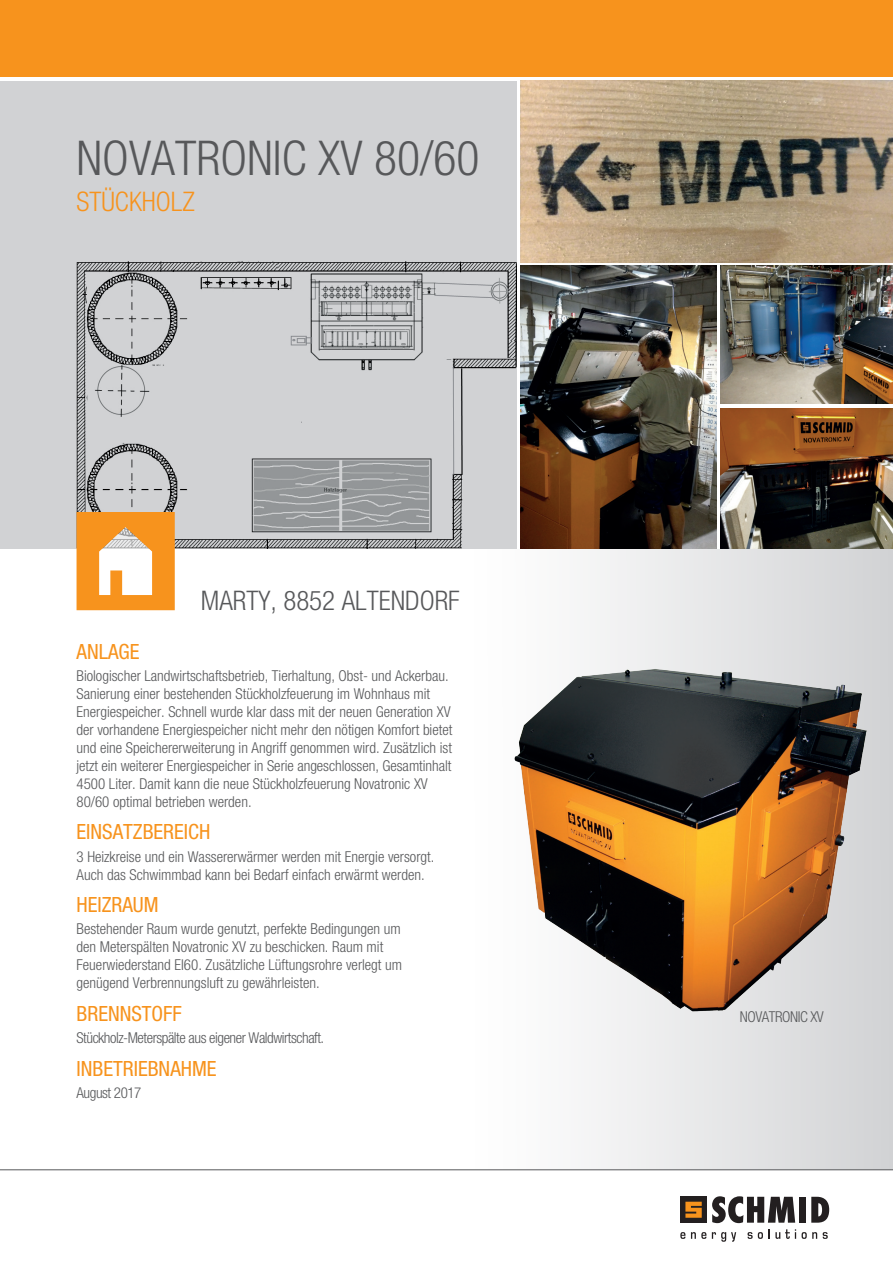
<style>
.page{position:relative;width:893px;height:1263px;background:#fff}
.page>*{position:absolute;margin:0;border:0;box-sizing:border-box;transform-origin:0 0}
.t1{font:300 condensed 48px "Helvetica Neue";color:#57585a}
.t2{font:300 condensed 27px "Helvetica Neue";color:#57585a}
.t3{font:300 condensed 27px "Helvetica Neue";color:#f7931d}
.t4{font:condensed 21px "Helvetica Neue";color:#f7931d}
.t5{font:300 condensed 15px/18px "Helvetica Neue";color:#57585a}
.t6{font:300 condensed 15px "Helvetica Neue";letter-spacing:-.03em;color:#57585a}
</style>
<div class="page">
<div style="left:0;top:79px;width:516px;height:470px;background:#d1d2d4"></div>
<img style="left:77px;top:261px;width:439px;height:288px">
<div style="left:461px;top:549px;width:432px;height:620px;background:linear-gradient(to right,#fff,#d3d4d5)"></div>
<div style="left:0;top:0;width:893px;height:77px;background:#f7931d"></div>
<div style="left:680px;top:1197px;width:26px;height:26px;background:#231f20"></div>
<svg style="left:685px;top:1202px;width:17px;height:16px"></svg>
<svg style="left:712px;top:1196px;width:83px;height:27px"></svg>
<svg style="left:811px;top:1197px;width:18px;height:26px"></svg>
<div style="left:799px;top:1197px;width:7px;height:26px;background:#231f20"></div>
<svg style="left:680px;top:1232px;width:5px;height:7px"></svg>
<svg style="left:691px;top:1232px;width:15px;height:7px"></svg>
<svg style="left:712px;top:1232px;width:24px;height:10px"></svg>
<svg style="left:748px;top:1229px;width:48px;height:10px"></svg>
<svg style="left:802px;top:1232px;width:15px;height:7px"></svg>
<svg style="left:823px;top:1232px;width:5px;height:7px"></svg>
<hr style="left:0;top:1169px;width:893px;height:1px;background:#57585a">
<svg style="left:77px;top:512px;width:98px;height:98px"></svg>
<img style="left:478px;top:619px;width:415px;height:404px">
<img style="left:521px;top:81px;width:372px;height:182px">
<img style="left:521px;top:266px;width:195px;height:283px">
<img style="left:721px;top:266px;width:172px;height:138px">
<img style="left:721px;top:408px;width:172px;height:141px">
<h1 class="t1" style="left:77px;top:131px;width:405px">NOVATRONIC XV 80/60</h1>
<h2 class="t3" style="left:77px;top:186px;width:120px">STÜCKHOLZ</h2>
<h2 class="t2" style="left:201px;top:585px;width:260px">MARTY, 8852 ALTENDORF</h2>
<h3 class="t4" style="left:77px;top:639px;width:65px">ANLAGE</h3>
<p class="t5" style="left:77px;top:666px;width:377px">Biologischer Landwirtschaftsbetrieb, Tierhaltung, Obst- und Ackerbau.<br>Sanierung einer bestehenden Stückholzfeuerung im Wohnhaus mit Energiespeicher. Schnell wurde klar dass mit der neuen Generation XV der vorhandene Energiespeicher nicht mehr den nötigen Komfort bietet und eine Speichererweiterung in Angriff genommen wird. Zusätzlich ist jetzt ein weiterer Energiespeicher in Serie angeschlossen, Gesamtinhalt 4500 Liter. Damit kann die neue Stückholzfeuerung Novatronic XV 80/60 optimal betrieben werden.</p>
<h3 class="t4" style="left:77px;top:820px;width:135px">EINSATZBEREICH</h3>
<p class="t5" style="left:77px;top:847px;width:359px">3 Heizkreise und ein Wassererwärmer werden mit Energie versorgt.<br>Auch das Schwimmbad kann bei Bedarf einfach erwärmt werden.</p>
<h3 class="t4" style="left:77px;top:892px;width:84px">HEIZRAUM</h3>
<p class="t5" style="left:77px;top:920px;width:327px">Bestehender Raum wurde genutzt, perfekte Bedingungen um den Meterspälten Novatronic XV zu beschicken. Raum mit Feuerwiederstand EI60. Zusätzliche Lüftungsrohre verlegt um genügend Verbrennungsluft zu gewährleisten.</p>
<h3 class="t4" style="left:77px;top:1001px;width:107px">BRENNSTOFF</h3>
<p class="t6" style="left:77px;top:1029px;width:249px">Stückholz-Meterspälte aus eigener Waldwirtschaft.</p>
<h3 class="t4" style="left:77px;top:1056px;width:142px">INBETRIEBNAHME</h3>
<p class="t6" style="left:77px;top:1084px;width:66px">August 2017</p>
<p class="t6" style="left:740px;top:1008px;width:85px">NOVATRONIC XV</p>
</div>
